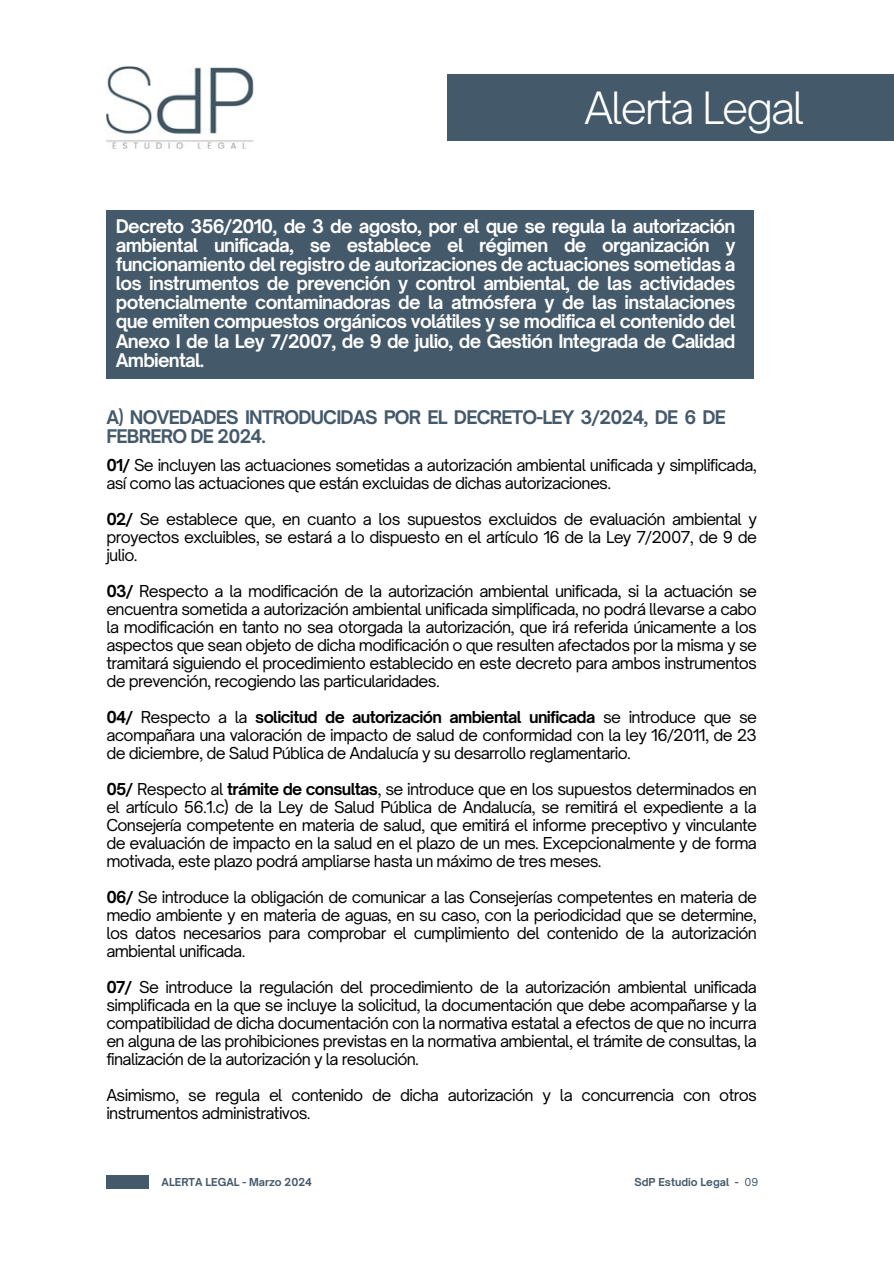
<style>
.page{position:relative;width:894px;height:1264px;background:#fff}
.page>*{position:absolute;margin:0;border:0;box-sizing:border-box;transform-origin:0 0}
.t1{font:300 42.6px "Open Sauce One";letter-spacing:-.045em;color:#fff}
.t2{font:700 18px/19.2px "Open Sauce One";letter-spacing:-.04em;color:#fff;text-align:justify}
.t3{font:700 18px/19.2px "Open Sauce One";letter-spacing:-.04em;color:#44596a}
.t4{font:15.75px/18px "Open Sauce One";letter-spacing:-.04em;color:#000;text-align:justify}
.t5{font:700 10.5px "Open Sauce One";color:#44596a}
.t6{font:10.5px "Open Sauce One";color:#44596a}
.s1{font-weight:700}
</style>
<div class="page">
<img style="left:106px;top:66px;width:148px;height:82px">
<div style="left:106px;top:1175px;width:43px;height:13px;background:#44596a"></div>
<div style="left:446px;top:74px;width:447px;height:66px;background:#44596a"></div>
<div style="left:106px;top:210px;width:647px;height:168px;background:#44596a"></div>
<h1 class="t1" style="left:584px;top:81px;width:221px">Alerta Legal</h1>
<h4 class="t2" style="left:116px;top:216px;width:621px">Decreto 356/2010, de 3 de agosto, por el que se regula la autorización ambiental unificada, se establece el régimen de organización y funcionamiento del registro de autorizaciones de actuaciones sometidas a los instrumentos de prevención y control ambiental, de las actividades potencialmente contaminadoras de la atmósfera y de las instalaciones que emiten compuestos orgánicos volátiles y se modifica el contenido del Anexo I de la Ley 7/2007, de 9 de julio, de Gestión Integrada de Calidad Ambiental.</h4>
<p class="t3" style="left:106px;top:408px;width:621px">A) NOVEDADES INTRODUCIDAS POR EL DECRETO-LEY 3/2024, DE 6 DE<br>FEBRERO DE 2024.</p>
<h4 class="t4" style="left:106px;top:455px;width:652px"><span class="s1">01/</span> Se incluyen las actuaciones sometidas a autorización ambiental unificada y simplificada, así como las actuaciones que están excluidas de dichas autorizaciones.</h4>
<h4 class="t4" style="left:106px;top:509px;width:652px"><span class="s1">02/</span> Se establece que, en cuanto a los supuestos excluidos de evaluación ambiental y proyectos excluibles, se estará a lo dispuesto en el artículo 16 de la Ley 7/2007, de 9 de julio.</h4>
<h4 class="t4" style="left:106px;top:581px;width:652px"><span class="s1">03/</span> Respecto a la modificación de la autorización ambiental unificada, si la actuación se encuentra sometida a autorización ambiental unificada simplificada, no podrá llevarse a cabo la modificación en tanto no sea otorgada la autorización, que irá referida únicamente a los aspectos que sean objeto de dicha modificación o que resulten afectados por la misma y se tramitará siguiendo el procedimiento establecido en este decreto para ambos instrumentos de prevención, recogiendo las particularidades.</h4>
<h4 class="t4" style="left:106px;top:707px;width:652px"><span class="s1">04/</span> Respecto a la <span class="s1">solicitud de autorización ambiental unificada</span> se introduce que se acompañara una valoración de impacto de salud de conformidad con la ley 16/2011, de 23 de diciembre, de Salud Pública de Andalucía y su desarrollo reglamentario.</h4>
<h4 class="t4" style="left:106px;top:779px;width:652px"><span class="s1">05/</span> Respecto al <span class="s1">trámite de consultas</span>, se introduce que en los supuestos determinados en el artículo 56.1.c) de la Ley de Salud Pública de Andalucía, se remitirá el expediente a la Consejería competente en materia de salud, que emitirá el informe preceptivo y vinculante de evaluación de impacto en la salud en el plazo de un mes. Excepcionalmente y de forma motivada, este plazo podrá ampliarse hasta un máximo de tres meses.</h4>
<h4 class="t4" style="left:106px;top:887px;width:652px"><span class="s1">06/</span> Se introduce la obligación de comunicar a las Consejerías competentes en materia de medio ambiente y en materia de aguas, en su caso, con la periodicidad que se determine, los datos necesarios para comprobar el cumplimiento del contenido de la autorización ambiental unificada.</h4>
<h5 class="t4" style="left:106px;top:977px;width:652px"><span class="s1">07/</span> Se introduce la regulación del procedimiento de la autorización ambiental unificada simplificada en la que se incluye la solicitud, la documentación que debe acompañarse y la compatibilidad de dicha documentación con la normativa estatal a efectos de que no incurra en alguna de las prohibiciones previstas en la normativa ambiental, el trámite de consultas, la finalización de la autorización y la resolución.</h5>
<p class="t4" style="left:106px;top:1085px;width:652px">Asimismo, se regula el contenido de dicha autorización y la concurrencia con otros instrumentos administrativos.</p>
<h3 class="t5" style="left:162px;top:1175px;width:152px">ALERTA LEGAL - Marzo 2024</h3>
<h2 class="t5" style="left:634px;top:1175px;width:106px">SdP Estudio Legal -</h2>
<h4 class="t6" style="left:744px;top:1175px;width:15px">09</h4>
</div>
